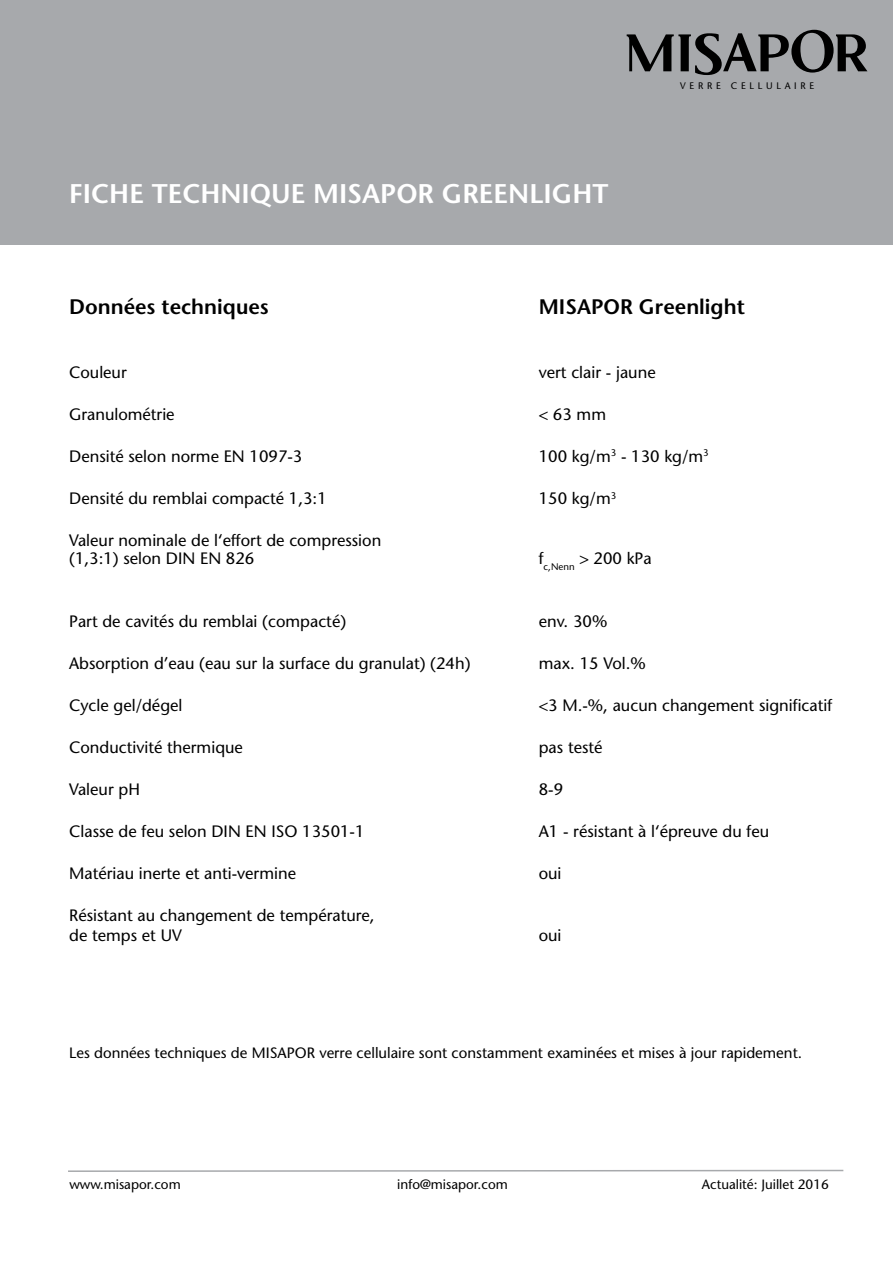
<style>
.page{position:relative;width:893px;height:1263px;background:#fff}
.page>*{position:absolute;margin:0;border:0;box-sizing:border-box;transform-origin:0 0}
.t1{font:600 27px "Stone Sans";color:#fff}
.t2{font:600 21px "Stone Sans";color:#000}
.t3{font:16.5px/18px "Stone Sans";color:#000}
.t4{font:15px "Stone Sans";color:#000}
.t5{font:13.5px "Stone Sans";color:#000}
.t6{font:9.45px "Stone Sans";letter-spacing:.395em;color:#000}
</style>
<div class="page">
<div style="left:0;top:0;width:893px;height:244px;background:#a7a9ac"></div>
<svg style="left:627px;top:30px;width:240px;height:45px"></svg>
<svg style="left:68px;top:1169px;width:776px;height:3px"></svg>
<h1 class="t1" style="left:69px;top:177px;width:541px">FICHE TECHNIQUE MISAPOR GREENLIGHT</h1>
<p class="t6" style="left:680px;top:80px;width:135px">VERRE CELLULAIRE</p>
<p class="t2" style="left:69px;top:294px;width:201px">Données techniques</p>
<p class="t2" style="left:539px;top:294px;width:208px">MISAPOR Greenlight</p>
<p class="t3" style="left:69px;top:363px;width:59px">Couleur</p>
<p class="t3" style="left:539px;top:363px;width:118px">vert clair - jaune</p>
<p class="t3" style="left:69px;top:405px;width:107px">Granulométrie</p>
<p class="t3" style="left:539px;top:405px;width:69px">&lt; 63 mm</p>
<p class="t3" style="left:69px;top:447px;width:235px">Densité selon norme EN 1097-3</p>
<p class="t3" style="left:539px;top:447px;width:172px">100 kg/m<sup>3</sup> - 130 kg/m<sup>3</sup></p>
<p class="t3" style="left:69px;top:489px;width:259px">Densité du remblai compacté 1,3:1</p>
<p class="t3" style="left:539px;top:489px;width:79px">150 kg/m<sup>3</sup></p>
<p class="t3" style="left:69px;top:531px;width:314px">Valeur nominale de l‘effort de compression (1,3:1) selon DIN EN 826</p>
<p class="t3" style="left:539px;top:549px;width:114px">f<sub>c,Nenn</sub> &gt; 200 kPa</p>
<p class="t3" style="left:69px;top:612px;width:278px">Part de cavités du remblai (compacté)</p>
<p class="t3" style="left:539px;top:612px;width:70px">env. 30%</p>
<p class="t3" style="left:69px;top:654px;width:403px">Absorption d’eau (eau sur la surface du granulat) (24h)</p>
<p class="t3" style="left:539px;top:654px;width:108px">max. 15 Vol.%</p>
<p class="t3" style="left:69px;top:696px;width:115px">Cycle gel/dégel</p>
<p class="t3" style="left:539px;top:696px;width:295px">&lt;3 M.-%, aucun changement significatif</p>
<p class="t3" style="left:69px;top:738px;width:175px">Conductivité thermique</p>
<p class="t3" style="left:539px;top:738px;width:65px">pas testé</p>
<p class="t3" style="left:69px;top:780px;width:72px">Valeur pH</p>
<p class="t3" style="left:539px;top:780px;width:26px">8-9</p>
<p class="t3" style="left:69px;top:822px;width:297px">Classe de feu selon DIN EN ISO 13501-1</p>
<p class="t3" style="left:539px;top:822px;width:232px">A1 - résistant à l‘épreuve du feu</p>
<p class="t3" style="left:69px;top:864px;width:228px">Matériau inerte et anti-vermine</p>
<p class="t3" style="left:539px;top:864px;width:24px">oui</p>
<p class="t3" style="left:69px;top:905px;width:307px;line-height:19.5px">Résistant au changement de température, de temps et UV</p>
<p class="t3" style="left:539px;top:925px;width:24px">oui</p>
<p class="t4" style="left:69px;top:1043px;width:734px">Les données techniques de MISAPOR verre cellulaire sont constamment examinées et mises à jour rapidement.</p>
<p class="t5" style="left:69px;top:1176px;width:113px">www.misapor.com</p>
<p class="t5" style="left:397px;top:1176px;width:112px">info@misapor.com</p>
<p class="t5" style="left:702px;top:1176px;width:128px">Actualité: Juillet 2016</p>
</div>
